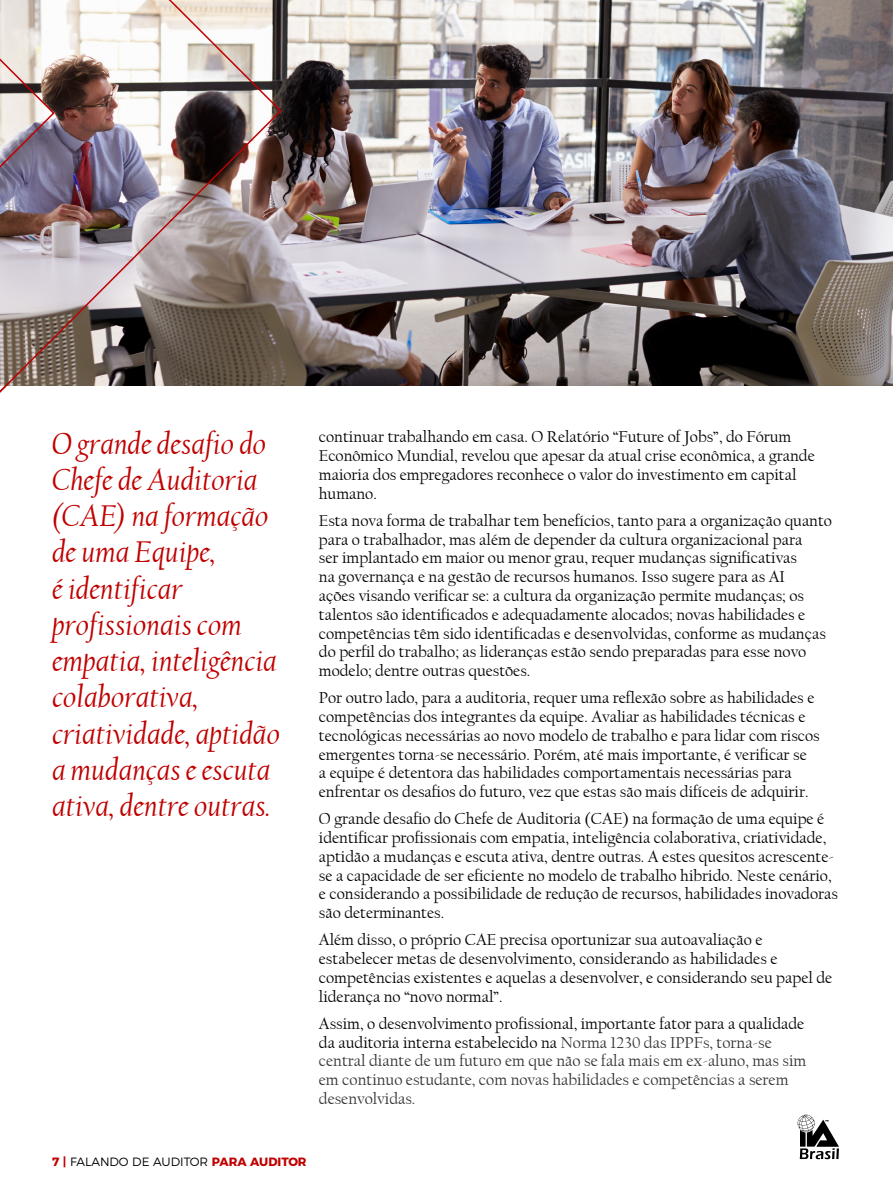
<style>
.page{position:relative;width:893px;height:1191px;background:#fff}
.page>*{position:absolute;margin:0;border:0;box-sizing:border-box;transform-origin:0 0}
.t1{font:italic 31.5px/36.2px "Californian FB";color:#c00000}
.t2{font:16.5px/18.8px "Californian FB";color:#000}
.t3{font:16.5px/18.8px "Californian FB";color:#333}
.t4{font:300 12px "Montserrat";color:#000}
.s1{color:#000}
.s2{font-weight:700;color:#c00000}
</style>
<div class="page">
<svg style="left:798px;top:1114px;width:41px;height:45px"></svg>
<img style="left:283px;top:0;width:610px;height:385px">
<img style="left:0;top:0;width:283px;height:393px">
<h1 class="t1" style="left:52px;top:426px;width:229px">O grande desafio do<br>Chefe de Auditoria (CAE) na formação de uma Equipe,<br>é identificar profissionais com empatia, inteligência colaborativa, criatividade, aptidão a mudanças e escuta ativa, dentre outras.</h1>
<p class="t2" style="left:319px;top:428px;width:497px">continuar trabalhando em casa. O Relatório “Future of Jobs”, do Fórum Econômico Mundial, revelou que apesar da atual crise econômica, a grande maioria dos empregadores reconhece o valor do investimento em capital humano.</p>
<p class="t2" style="left:319px;top:511px;width:515px">Esta nova forma de trabalhar tem benefícios, tanto para a organização quanto para o trabalhador, mas além de depender da cultura organizacional para<br>ser implantado em maior ou menor grau, requer mudanças significativas<br>na governança e na gestão de recursos humanos. Isso sugere para as AI<br>ações visando verificar se: a cultura da organização permite mudanças; os talentos são identificados e adequadamente alocados; novas habilidades e competências têm sido identificadas e desenvolvidas, conforme as mudanças do perfil do trabalho; as lideranças estão sendo preparadas para esse novo modelo; dentre outras questões.</p>
<p class="t2" style="left:319px;top:688px;width:502px">Por outro lado, para a auditoria, requer uma reflexão sobre as habilidades e competências dos integrantes da equipe. Avaliar as habilidades técnicas e tecnológicas necessárias ao novo modelo de trabalho e para lidar com riscos emergentes torna-se necessário. Porém, até mais importante, é verificar se<br>a equipe é detentora das habilidades comportamentais necessárias para enfrentar os desafios do futuro, vez que estas são mais difíceis de adquirir.</p>
<p class="t2" style="left:319px;top:809px;width:521px">O grande desafio do Chefe de Auditoria (CAE) na formação de uma equipe é identificar profissionais com empatia, inteligência colaborativa, criatividade, aptidão a mudanças e escuta ativa, dentre outras. A estes quesitos acrescente&shy;se a capacidade de ser eficiente no modelo de trabalho hibrido. Neste cenário, e considerando a possibilidade de redução de recursos, habilidades inovadoras são determinantes.</p>
<p class="t2" style="left:319px;top:930px;width:515px">Além disso, o próprio CAE precisa oportunizar sua autoavaliação e estabelecer metas de desenvolvimento, considerando as habilidades e competências existentes e aquelas a desenvolver, e considerando seu papel de liderança no “novo normal”.</p>
<p class="t3" style="left:319px;top:1014px;width:489px"><span class="s1">Assim, o desenvolvimento profissional, importante fator para a qualidade da auditoria interna estabelecido na</span> Norma 1230 das IPPFs, torna-se central diante de um futuro em que não se fala mais em ex-aluno, mas sim em continuo estudante, com novas habilidades e competências a serem desenvolvidas.</p>
<p class="t4" style="left:52px;top:1152px;width:256px"><span class="s2">7 |</span> FALANDO DE AUDITOR <span class="s2">PARA AUDITOR</span></p>
</div>
